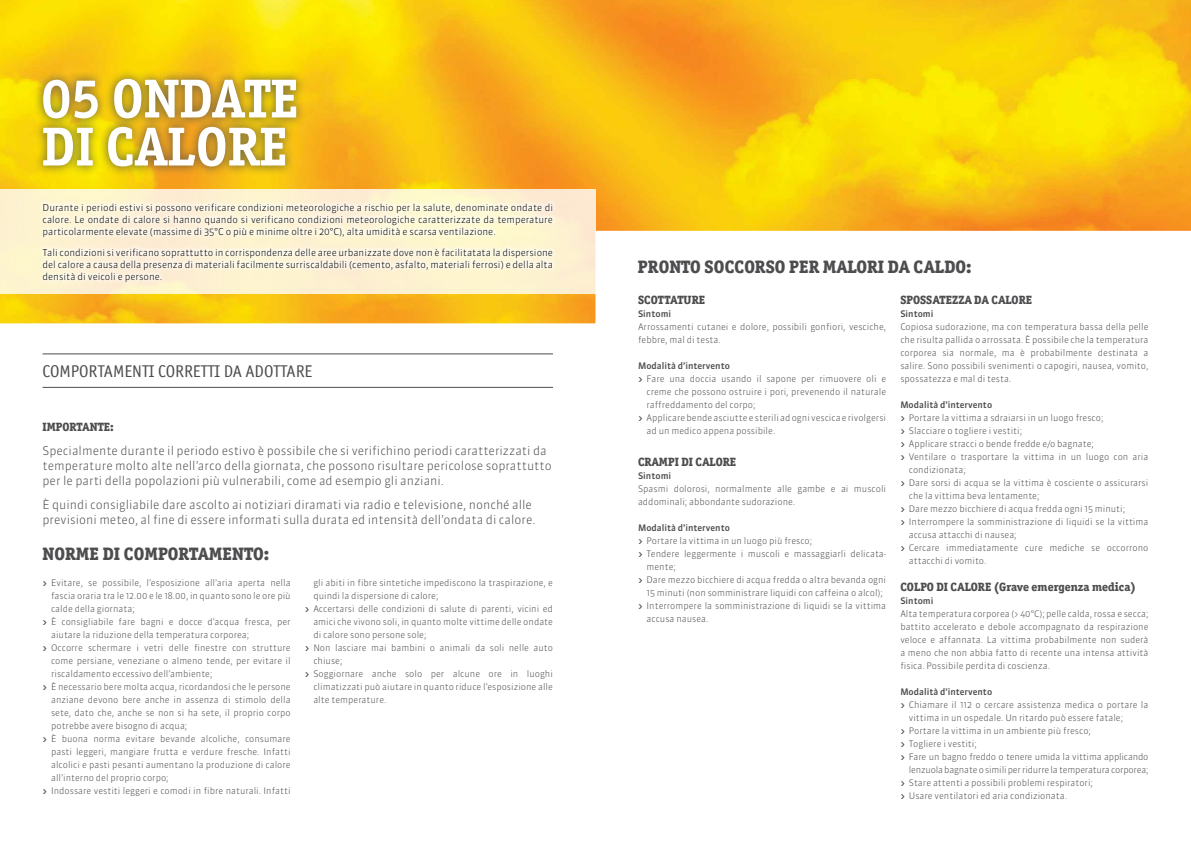
<style>
.page{position:relative;width:1191px;height:842px;background:#fff}
.page>*{position:absolute;margin:0;border:0;box-sizing:border-box;transform-origin:0 0}
.t1{font:700 55px/48px "Officina Ser ITC";color:#fff}
.t2{font:800 18px "Officina Ser ITC";color:#4d4d4f}
.t3{font:17px "Officina San ITC";color:#4d4d4f}
.t4{font:300 12px/15px "Sanuk";color:#4d4d4f}
.t5{font:800 12px "Officina Ser ITC";color:#4d4d4f}
.t6{font:300 9.5px/12px "Sanuk";color:#000;text-align:justify}
.t7{font:300 9px/13px "Sanuk";color:#4d4d4f}
.t8{font:500 9px "Sanuk";color:#4d4d4f}
.t9{font:300 9px "Sanuk";letter-spacing:-.02em;color:#4d4d4f}
.s1{font-weight:500}
</style>
<div class="page">
<img style="left:0;top:0;width:1191px;height:323px">
<div style="left:0;top:189px;width:595px;height:105px;background:#fdf1d0"></div>
<hr style="left:43px;top:387px;width:510px;height:1px;background:#4d4d4f">
<hr style="left:43px;top:354px;width:510px;height:1px;background:#4d4d4f">
<div style="left:33px;top:69px;width:274px;height:108px;background:#4d4d4f;opacity:.75"></div>
<div style="left:38px;top:198px;width:519px;height:88px;background:#fff;opacity:.75"></div>
<h1 class="t1" style="left:42px;top:74px;width:259px">05 ONDATE<br>DI CALORE</h1>
<p class="t6" style="left:43px;top:201px;width:512px">Durante i periodi estivi si possono verificare condizioni meteorologiche a rischio per la salute, denominate ondate di calore. Le ondate di calore si hanno quando si verificano condizioni meteorologiche caratterizzate da temperature particolarmente elevate (massime di 35°C o più e minime oltre i 20°C), alta umidità e scarsa ventilazione.</p>
<p class="t6" style="left:43px;top:246px;width:512px">Tali condizioni si verificano soprattutto in corrispondenza delle aree urbanizzate dove non è facilitatata la dispersione del calore a causa della presenza di materiali facilmente surriscaldabili (cemento, asfalto, materiali ferrosi) e della alta densità di veicoli e persone.</p>
<h3 class="t3" style="left:43px;top:361px;width:271px">COMPORTAMENTI CORRETTI DA ADOTTARE</h3>
<h3 class="t5" style="left:43px;top:419px;width:73px">IMPORTANTE:</h3>
<p class="t4" style="left:43px;top:443px;width:511px">Specialmente durante il periodo estivo è possibile che si verifichino periodi caratterizzati da temperature molto alte nell’arco della giornata, che possono risultare pericolose soprattutto per le parti della popolazioni più vulnerabili, come ad esempio gli anziani.</p>
<h3 class="t4" style="left:43px;top:497px;width:494px">È quindi consigliabile dare ascolto ai notiziari diramati via radio e televisione, nonché alle previsioni meteo, al fine di essere informati sulla durata ed intensità dell’ondata di calore.</h3>
<h2 class="t2" style="left:43px;top:543px;width:228px">NORME DI COMPORTAMENTO:</h2>
<p class="t7" style="left:43px;top:576px;width:250px"><span class="s1">&gt;</span> Evitare, se possibile, l’esposizione all’aria aperta nella</p>
<p class="t7" style="left:51px;top:589px;width:241px">fascia oraria tra le 12.00 e le 18.00, in quanto sono le ore più</p>
<p class="t7" style="left:51px;top:602px;width:85px">calde della giornata;</p>
<p class="t7" style="left:43px;top:615px;width:250px"><span class="s1">&gt;</span> È consigliabile fare bagni e docce d’acqua fresca, per</p>
<p class="t7" style="left:51px;top:628px;width:200px">aiutare la riduzione della temperatura corporea;</p>
<p class="t7" style="left:43px;top:641px;width:250px"><span class="s1">&gt;</span> Occorre schermare i vetri delle finestre con strutture</p>
<p class="t7" style="left:51px;top:654px;width:241px">come persiane, veneziane o almeno tende, per evitare il</p>
<p class="t7" style="left:51px;top:667px;width:163px">riscaldamento eccessivo dell’ambiente;</p>
<p class="t7" style="left:43px;top:680px;width:250px"><span class="s1">&gt;</span> È necessario bere molta acqua, ricordandosi che le persone</p>
<p class="t7" style="left:51px;top:693px;width:241px">anziane devono bere anche in assenza di stimolo della</p>
<p class="t7" style="left:51px;top:706px;width:241px">sete, dato che, anche se non si ha sete, il proprio corpo</p>
<p class="t7" style="left:51px;top:719px;width:138px">potrebbe avere bisogno di acqua;</p>
<p class="t7" style="left:43px;top:732px;width:250px"><span class="s1">&gt;</span> È buona norma evitare bevande alcoliche, consumare</p>
<p class="t7" style="left:51px;top:745px;width:241px">pasti leggeri, mangiare frutta e verdure fresche. Infatti</p>
<p class="t7" style="left:51px;top:758px;width:241px">alcolici e pasti pesanti aumentano la produzione di calore</p>
<p class="t7" style="left:51px;top:771px;width:119px">all’interno del proprio corpo;</p>
<p class="t7" style="left:43px;top:784px;width:250px"><span class="s1">&gt;</span> Indossare vestiti leggeri e comodi in fibre naturali. Infatti</p>
<p class="t7" style="left:313px;top:576px;width:241px">gli abiti in fibre sintetiche impediscono la traspirazione, e</p>
<p class="t7" style="left:313px;top:589px;width:127px">quindi la dispersione di calore;</p>
<p class="t7" style="left:305px;top:602px;width:250px"><span class="s1">&gt;</span> Accertarsi delle condizioni di salute di parenti, vicini ed</p>
<p class="t7" style="left:313px;top:615px;width:241px">amici che vivono soli, in quanto molte vittime delle ondate</p>
<p class="t7" style="left:313px;top:628px;width:115px">di calore sono persone sole;</p>
<p class="t7" style="left:305px;top:641px;width:250px"><span class="s1">&gt;</span> Non lasciare mai bambini o animali da soli nelle auto</p>
<p class="t7" style="left:313px;top:654px;width:31px">chiuse;</p>
<p class="t7" style="left:305px;top:667px;width:250px"><span class="s1">&gt;</span> Soggiornare anche solo per alcune ore in luoghi</p>
<p class="t7" style="left:313px;top:680px;width:241px">climatizzati può aiutare in quanto riduce l’esposizione alle</p>
<p class="t7" style="left:313px;top:693px;width:75px">alte temperature.</p>
<h2 class="t2" style="left:638px;top:256px;width:335px">PRONTO SOCCORSO PER MALORI DA CALDO:</h2>
<h3 class="t5" style="left:638px;top:292px;width:69px">SCOTTATURE</h3>
<p class="t8" style="left:638px;top:308px;width:35px">Sintomi</p>
<p class="t7" style="left:638px;top:320px;width:250px">Arrossamenti cutanei e dolore, possibili gonfiori, vesciche, febbre, mal di testa.</p>
<p class="t8" style="left:638px;top:360px;width:93px">Modalità d’intervento</p>
<p class="t7" style="left:638px;top:372px;width:250px"><span class="s1">&gt;</span> Fare una doccia usando il sapone per rimuovere oli e</p>
<p class="t7" style="left:646px;top:385px;width:241px">creme che possono ostruire i pori, prevenendo il naturale</p>
<p class="t7" style="left:646px;top:398px;width:110px">raffreddamento del corpo;</p>
<p class="t7" style="left:638px;top:411px;width:250px"><span class="s1">&gt;</span> Applicare bende asciutte e sterili ad ogni vescica e rivolgersi</p>
<p class="t7" style="left:646px;top:424px;width:130px">ad un medico appena possibile.</p>
<h3 class="t5" style="left:638px;top:455px;width:100px">CRAMPI DI CALORE</h3>
<p class="t8" style="left:638px;top:470px;width:35px">Sintomi</p>
<p class="t7" style="left:638px;top:483px;width:250px">Spasmi dolorosi, normalmente alle gambe e ai muscoli addominali; abbondante sudorazione.</p>
<p class="t8" style="left:638px;top:522px;width:93px">Modalità d’intervento</p>
<p class="t7" style="left:638px;top:535px;width:176px"><span class="s1">&gt;</span> Portare la vittima in un luogo più fresco;</p>
<p class="t7" style="left:638px;top:548px;width:250px"><span class="s1">&gt;</span> Tendere leggermente i muscoli e massaggiarli delicata-</p>
<p class="t7" style="left:646px;top:561px;width:31px">mente;</p>
<p class="t7" style="left:638px;top:574px;width:250px"><span class="s1">&gt;</span> Dare mezzo bicchiere di acqua fredda o altra bevanda ogni</p>
<p class="t7" style="left:646px;top:587px;width:238px">15 minuti (non somministrare liquidi con caffeina o alcol);</p>
<p class="t7" style="left:638px;top:600px;width:250px"><span class="s1">&gt;</span> Interrompere la somministrazione di liquidi se la vittima</p>
<p class="t7" style="left:646px;top:613px;width:63px">accusa nausea.</p>
<h3 class="t5" style="left:900px;top:292px;width:133px">SPOSSATEZZA DA CALORE</h3>
<p class="t8" style="left:900px;top:308px;width:35px">Sintomi</p>
<p class="t7" style="left:900px;top:320px;width:250px;text-align:justify">Copiosa sudorazione, ma con temperatura bassa della pelle che risulta pallida o arrossata. È possibile che la temperatura corporea sia normale, ma è probabilmente destinata a salire. Sono possibili svenimenti o capogiri, nausea, vomito, spossatezza e mal di testa.</p>
<p class="t8" style="left:900px;top:399px;width:93px">Modalità d’intervento</p>
<p class="t7" style="left:900px;top:411px;width:205px"><span class="s1">&gt;</span> Portare la vittima a sdraiarsi in un luogo fresco;</p>
<p class="t7" style="left:900px;top:424px;width:123px"><span class="s1">&gt;</span> Slacciare o togliere i vestiti;</p>
<p class="t7" style="left:900px;top:437px;width:195px"><span class="s1">&gt;</span> Applicare stracci o bende fredde e/o bagnate;</p>
<p class="t7" style="left:900px;top:450px;width:250px"><span class="s1">&gt;</span> Ventilare o trasportare la vittima in un luogo con aria</p>
<p class="t7" style="left:909px;top:463px;width:58px">condizionata;</p>
<p class="t7" style="left:900px;top:476px;width:250px"><span class="s1">&gt;</span> Dare sorsi di acqua se la vittima è cosciente o assicurarsi</p>
<p class="t7" style="left:909px;top:489px;width:132px">che la vittima beva lentamente;</p>
<p class="t7" style="left:900px;top:502px;width:226px"><span class="s1">&gt;</span> Dare mezzo bicchiere di acqua fredda ogni 15 minuti;</p>
<p class="t7" style="left:900px;top:515px;width:250px"><span class="s1">&gt;</span> Interrompere la somministrazione di liquidi se la vittima</p>
<p class="t7" style="left:909px;top:528px;width:109px">accusa attacchi di nausea;</p>
<p class="t7" style="left:900px;top:541px;width:250px"><span class="s1">&gt;</span> Cercare immediatamente cure mediche se occorrono</p>
<p class="t7" style="left:909px;top:554px;width:79px">attacchi di vomito.</p>
<h3 class="t5" style="left:900px;top:580px;width:237px">COLPO DI CALORE (Grave emergenza medica)</h3>
<p class="t8" style="left:900px;top:595px;width:35px">Sintomi</p>
<p class="t7" style="left:900px;top:608px;width:250px;text-align:justify">Alta temperatura corporea (&gt; 40°C); pelle calda, rossa e secca; battito accelerato e debole accompagnato da respirazione veloce e affannata. La vittima probabilmente non suderà a meno che non abbia fatto di recente una intensa attività fisica. Possibile perdita di coscienza.</p>
<p class="t8" style="left:900px;top:686px;width:93px">Modalità d’intervento</p>
<p class="t7" style="left:900px;top:699px;width:250px"><span class="s1">&gt;</span> Chiamare il 112 o cercare assistenza medica o portare la</p>
<p class="t7" style="left:909px;top:712px;width:216px">vittima in un ospedale. Un ritardo può essere fatale;</p>
<p class="t7" style="left:900px;top:725px;width:192px"><span class="s1">&gt;</span> Portare la vittima in un ambiente più fresco;</p>
<p class="t7" style="left:900px;top:738px;width:78px"><span class="s1">&gt;</span> Togliere i vestiti;</p>
<p class="t9" style="left:900px;top:751px;width:250px"><span class="s1">&gt;</span> Fare un bagno freddo o tenere umida la vittima applicando</p>
<p class="t9" style="left:909px;top:764px;width:241px">lenzuola bagnate o simili per ridurre la temperatura corporea;</p>
<p class="t7" style="left:900px;top:777px;width:194px"><span class="s1">&gt;</span> Stare attenti a possibili problemi respiratori;</p>
<p class="t7" style="left:900px;top:790px;width:168px"><span class="s1">&gt;</span> Usare ventilatori ed aria condizionata.</p>
</div>
